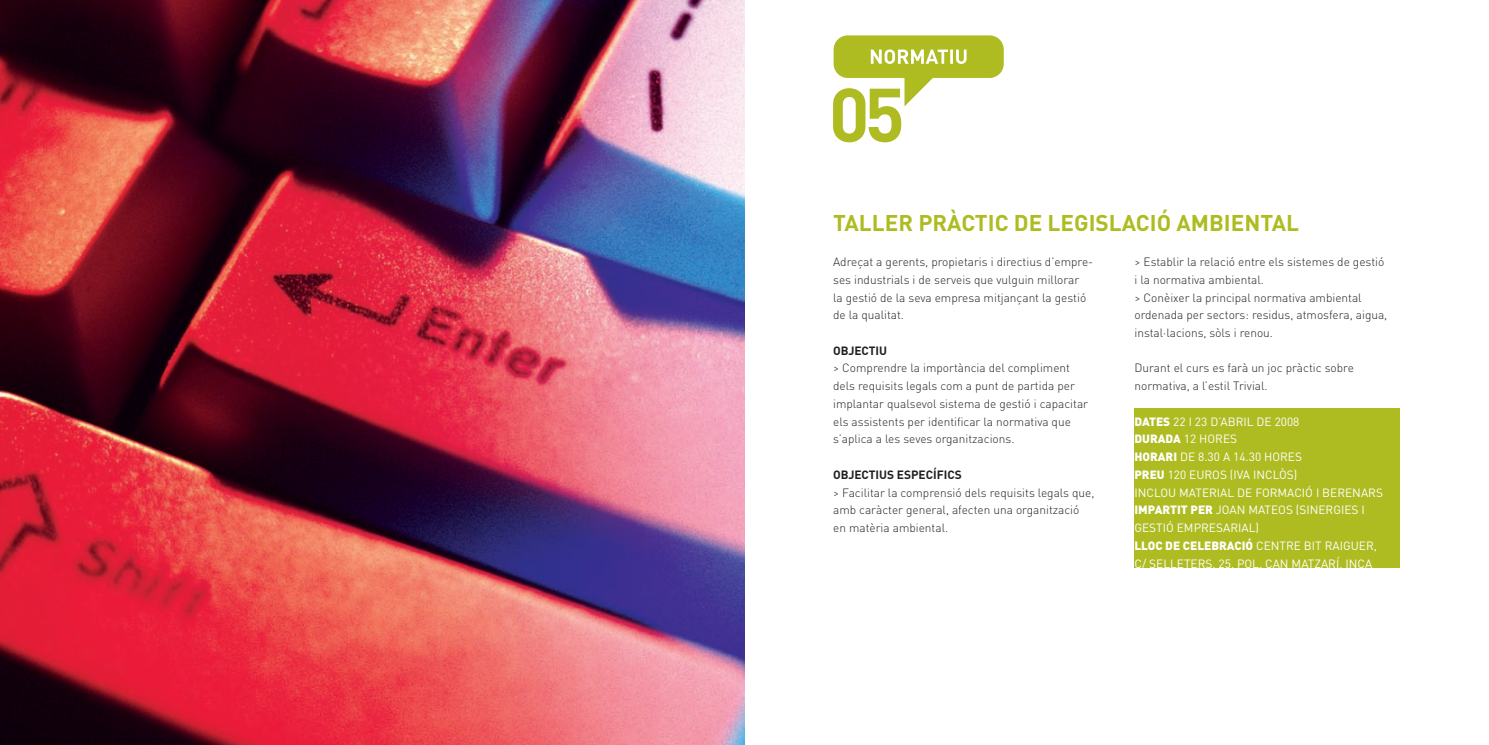
<style>
.page{position:relative;width:1489px;height:745px;background:#fff}
.page>*{position:absolute;margin:0;border:0;box-sizing:border-box;transform-origin:0 0}
.t1{font:700 74.75px "DIN";color:#aebc21}
.t2{font:700 22.5px "DIN";color:#aebc21}
.t3{font:300 11.88px/17.8px "DIN";color:#231f20}
.t4{font:11.88px/17.8px "DIN";color:#fff}
.t5{font:700 11.88px "DIN";color:#231f20}
.s1{font-weight:900}
</style>
<div class="page">
<div style="left:1134px;top:407px;width:266px;height:160px;background:#aebc21"></div>
<img style="left:0;top:0;width:744px;height:744px">
<svg style="left:833px;top:35px;width:170px;height:71px"></svg>
<h1 class="t1" style="left:829px;top:66px;width:77px">05</h1>
<h2 class="t2" style="left:833px;top:207px;width:467px">TALLER PRÀCTIC DE LEGISLACIÓ AMBIENTAL</h2>
<p class="t3" style="left:1134px;top:252px;width:254px">&gt; Establir la relació entre els sistemes de gestió i la normativa ambiental.<br>&gt; Conèixer la principal normativa ambiental ordenada per sectors: residus, atmosfera, aigua, instal·lacions, sòls i renou.</p>
<p class="t3" style="left:1134px;top:359px;width:221px">Durant el curs es farà un joc pràctic sobre normativa, a l’estil Trivial.</p>
<p class="t4" style="left:1134px;top:412px;width:250px"><span class="s1">DATES</span> 22 I 23 D’ABRIL DE 2008<br><span class="s1">DURADA</span> 12 HORES<br><span class="s1">HORARI</span> DE 8.30 A 14.30 HORES<br><span class="s1">PREU</span> 120 EUROS (IVA INCLÒS)<br>INCLOU MATERIAL DE FORMACIÓ I BERENARS<br><span class="s1">IMPARTIT PER</span> JOAN MATEOS (SINERGIES I<br>GESTIÓ EMPRESARIAL)<br><span class="s1">LLOC DE CELEBRACIÓ</span> CENTRE BIT RAIGUER,<br>C/ SELLETERS, 25, POL. CAN MATZARÍ, INCA</p>
<p class="t3" style="left:833px;top:252px;width:262px">Adreçat a gerents, propietaris i directius d’empre&shy;ses industrials i de serveis que vulguin millorar<br>la gestió de la seva empresa mitjançant la gestió de la qualitat.</p>
<p class="t5" style="left:833px;top:342px;width:55px">OBJECTIU</p>
<p class="t3" style="left:833px;top:359px;width:256px">&gt; Comprendre la importància del compliment dels requisits legals com a punt de partida per implantar qualsevol sistema de gestió i capacitar els assistents per identificar la normativa que s’aplica a les seves organitzacions.</p>
<p class="t5" style="left:833px;top:466px;width:130px">OBJECTIUS ESPECÍFICS</p>
<p class="t3" style="left:833px;top:483px;width:263px">&gt; Facilitar la comprensió dels requisits legals que, amb caràcter general, afecten una organització en matèria ambiental.</p>
</div>
